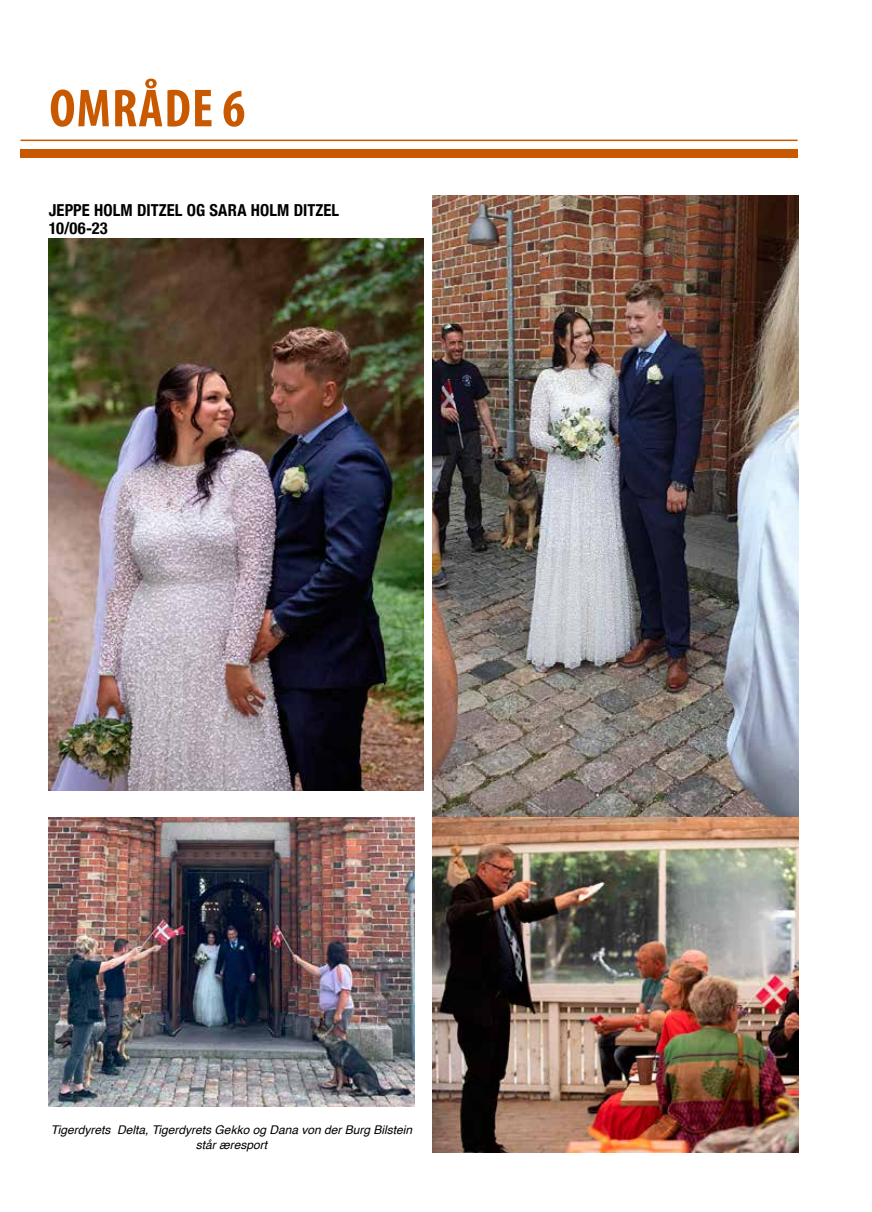
<style>
.page{position:relative;width:872px;height:1212px;background:#fff}
.page>*{position:absolute;margin:0;border:0;box-sizing:border-box;transform-origin:0 0}
.t1{font:700 condensed 54px "Myriad Pro";letter-spacing:.02em;color:#c85900}
.t2{font:700 condensed 16.5px/18px "Helvetica Neue";letter-spacing:.005em;color:#000}
.t3{font:italic 12px/15px "Helvetica";color:#000;text-align:center}
</style>
<div class="page">
<div style="left:20px;top:149px;width:777px;height:8px;background:#c85900"></div>
<hr style="left:20px;top:140px;width:777px;height:1px;background:#c85900">
<img style="left:49px;top:239px;width:374px;height:552px">
<img style="left:49px;top:817px;width:366px;height:290px">
<img style="left:432px;top:196px;width:366px;height:956px">
<h1 class="t1" style="left:49px;top:75px;width:197px">OMRÅDE 6</h1>
<h2 class="t2" style="left:49px;top:200px;width:283px;text-indent:45px">HOLM DITZEL OG SARA HOLM DITZEL<br>10/06-23</h2>
<h2 class="t2" style="left:49px;top:200px;width:10px">JEPPE</h2>
<p class="t3" style="left:51px;top:1123px;width:363px">Tigerdyrets Delta, Tigerdyrets Gekko og Dana von der Burg Bilstein står æresport</p>
</div>
